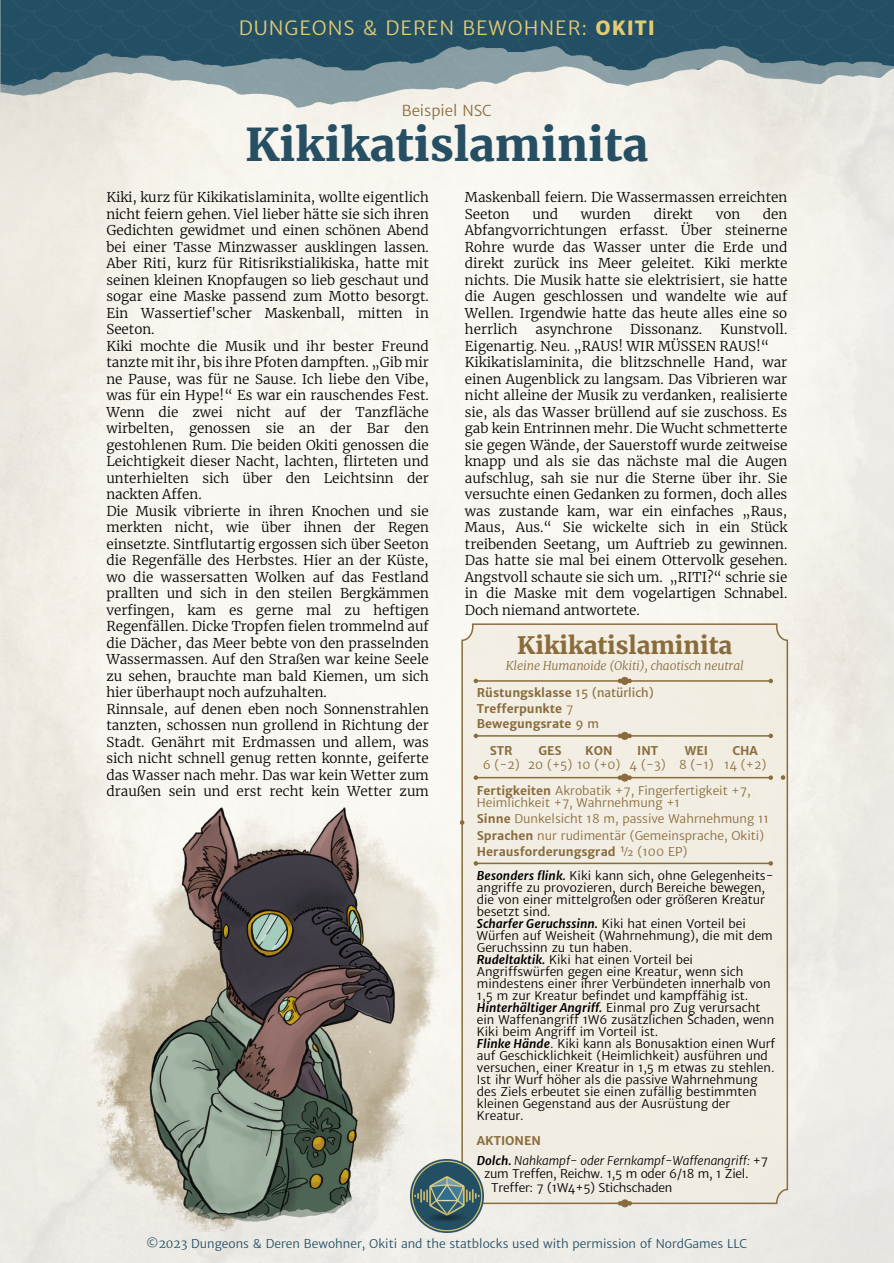
<style>
.page{position:relative;width:894px;height:1263px;background:#fff}
.page>*{position:absolute;margin:0;border:0;box-sizing:border-box;transform-origin:0 0}
.t1{font:900 45px "Merriweather";color:#264f63}
.t2{font:900 24px "Merriweather";color:#8a6c3c}
.t3{font:19.5px "Merriweather Sans";letter-spacing:.05em;color:#e4cb73}
.t4{font:15px "Merriweather Sans";color:#8c6c3b}
.t5{font:300 13.5px/16.5px "Merriweather";color:#000}
.t6{font:12px/12px "Merriweather Sans";color:#000}
.t7{font:12px/16.5px "Merriweather Sans";color:#8a6c3c}
.t8{font:12px "Merriweather Sans";color:#234f64}
.t9{font:700 12px/15.1px "Merriweather Sans";color:#8a6c3c}
.t10{font:12px/13.5px "Merriweather Sans";letter-spacing:-.02em;color:#000}
.t11{font:italic 12px/19.5px "Merriweather Sans";color:#000}
.t12{font:italic 300 12px "Merriweather";letter-spacing:-.01em;color:#8a6c3c}
.s1{font-weight:800}
.s2{font-weight:400}
.s3{font-weight:700}
.s4{font-weight:700;font-style:italic}
.s5{font-weight:700;font-style:normal;color:#8a6c3c}
.s6{font-style:normal}
.s7{font-family:"Merriweather";font-weight:300}
</style>
<div class="page">
<img style="left:0;top:0;width:893px;height:1263px">
<img style="left:82px;top:809px;width:366px;height:427px">
<div style="left:460px;top:623px;width:328px;height:582px;background:#f2ede2"></div>
<svg style="left:780px;top:775px;width:5px;height:5px"></svg>
<svg style="left:459px;top:820px;width:5px;height:5px"></svg>
<svg style="left:620px;top:1199px;width:8px;height:8px"></svg>
<svg style="left:617px;top:1201px;width:14px;height:5px"></svg>
<svg style="left:473px;top:679px;width:5px;height:4px"></svg>
<svg style="left:768px;top:679px;width:4px;height:4px"></svg>
<hr style="left:477px;top:680px;width:292px;height:2px;background:#8a6c3c">
<svg style="left:473px;top:861px;width:5px;height:5px"></svg>
<svg style="left:768px;top:861px;width:4px;height:5px"></svg>
<hr style="left:477px;top:863px;width:292px;height:1px;background:#8a6c3c">
<svg style="left:620px;top:677px;width:8px;height:8px"></svg>
<svg style="left:617px;top:679px;width:14px;height:4px"></svg>
<svg style="left:473px;top:775px;width:5px;height:5px"></svg>
<svg style="left:768px;top:775px;width:4px;height:5px"></svg>
<hr style="left:477px;top:777px;width:292px;height:1px;background:#8a6c3c">
<svg style="left:620px;top:774px;width:8px;height:8px"></svg>
<svg style="left:617px;top:775px;width:14px;height:5px"></svg>
<svg style="left:473px;top:734px;width:5px;height:4px"></svg>
<svg style="left:768px;top:734px;width:4px;height:4px"></svg>
<hr style="left:477px;top:735px;width:292px;height:2px;background:#8a6c3c">
<svg style="left:620px;top:732px;width:8px;height:8px"></svg>
<svg style="left:617px;top:734px;width:14px;height:4px"></svg>
<img style="left:57px;top:806px;width:389px;height:420px">
<img style="left:410px;top:1160px;width:73px;height:72px">
<h3 class="t3" style="left:239px;top:16px;width:417px">DUNGEONS &amp; DEREN BEWOHNER: <span class="s1">OKITI</span></h3>
<p class="t4" style="left:401px;top:102px;width:92px">Beispiel NSC</p>
<h1 class="t1" style="left:245px;top:117px;width:404px">Kikikatislaminita</h1>
<p class="t5" style="left:106px;top:189px;width:324px">Kiki, kurz für Kikikatislaminita, wollte eigentlich nicht feiern gehen. Viel lieber hätte sie sich ihren Gedichten gewidmet und einen schönen Abend bei einer Tasse Minzwasser ausklingen lassen.<br>Aber Riti, kurz für Ritisrikstialikiska, hatte mit seinen kleinen Knopfaugen so lieb geschaut und sogar eine Maske passend zum Motto besorgt.<br>Ein Wassertief'scher Maskenball, mitten in Seeton.<br>Kiki mochte die Musik und ihr bester Freund tanzte mit ihr, bis ihre Pfoten dampften. „Gib mir ne Pause, was für ne Sause. Ich liebe den Vibe, was für ein Hype!“ Es war ein rauschendes Fest.<br>Wenn die zwei nicht auf der Tanzfläche wirbelten, genossen sie an der Bar den gestohlenen Rum. Die beiden Okiti genossen die Leichtigkeit dieser Nacht, lachten, flirteten und unterhielten sich über den Leichtsinn der nackten Affen.<br>Die Musik vibrierte in ihren Knochen und sie merkten nicht, wie über ihnen der Regen einsetzte. Sintflutartig ergossen sich über Seeton die Regenfälle des Herbstes. Hier an der Küste, wo die wassersatten Wolken auf das Festland prallten und sich in den steilen Bergkämmen verfingen, kam es gerne mal zu heftigen Regenfällen. Dicke Tropfen fielen trommelnd auf die Dächer, das Meer bebte von den prasselnden Wassermassen. Auf den Straßen war keine Seele zu sehen, brauchte man bald Kiemen, um sich hier überhaupt noch aufzuhalten.<br>Rinnsale, auf denen eben noch Sonnenstrahlen tanzten, schossen nun grollend in Richtung der Stadt. Genährt mit Erdmassen und allem, was sich nicht schnell genug retten konnte, geiferte das Wasser nach mehr. Das war kein Wetter zum draußen sein und erst recht kein Wetter zum</p>
<p class="t5" style="left:464px;top:189px;width:324px">Maskenball feiern. Die Wassermassen erreichten<br>Seeton</p>
<p class="t5" style="left:464px;top:206px;width:324px;text-align:justify;text-indent:298px">den Abfangvorrichtungen erfasst. Über steinerne Rohre wurde das Wasser unter die Erde und direkt zurück ins Meer geleitet. Kiki merkte nichts. Die Musik hatte sie elektrisiert, sie hatte die Augen geschlossen und wandelte wie auf Wellen. Irgendwie hatte das heute alles eine so herrlich</p>
<p class="t5" style="left:532px;top:206px;width:27px">und</p>
<p class="t5" style="left:580px;top:206px;width:52px">wurden</p>
<p class="t5" style="left:653px;top:206px;width:41px">direkt</p>
<p class="t5" style="left:715px;top:206px;width:26px">von</p>
<p class="t5" style="left:464px;top:321px;width:324px;text-indent:255px">Kunstvoll.<br>Eigenartig. Neu. „RAUS! WIR MÜSSEN RAUS!“ Kikikatislaminita, die blitzschnelle Hand, war einen Augenblick zu langsam. Das Vibrieren war nicht alleine der Musik zu verdanken, realisierte sie, als das Wasser brüllend auf sie zuschoss. Es gab kein Entrinnen mehr. Die Wucht schmetterte sie gegen Wände, der Sauerstoff wurde zeitweise knapp und als sie das nächste mal die Augen aufschlug, sah sie nur die Sterne über ihr. Sie versuchte einen Gedanken zu formen, doch alles was zustande kam, war ein einfaches „Raus, Maus, Aus.“ Sie wickelte sich in ein Stück treibenden Seetang, um Auftrieb zu gewinnen.<br>Das hatte sie mal bei einem Ottervolk gesehen.<br>Angstvoll schaute sie sich um. „RITI?“ schrie sie in die Maske mit dem vogelartigen Schnabel.<br>Doch niemand antwortete.</p>
<h2 class="t2" style="left:517px;top:631px;width:216px">Kikikatislaminita</h2>
<p class="t12" style="left:505px;top:658px;width:239px">Kleine Humanoide (Okiti), chaotisch neutral</p>
<p class="t5" style="left:535px;top:321px;width:78px">asynchrone</p>
<p class="t5" style="left:630px;top:321px;width:73px">Dissonanz.</p>
<p class="t9" style="left:476px;top:685px;width:178px">Rüstungsklasse <span class="s2">15 (natürlich)<br></span>Trefferpunkte <span class="s2">7<br></span>Bewegungsrate <span class="s2">9 m</span></p>
<p class="t9" style="left:489px;top:743px;width:24px">STR</p>
<p class="t9" style="left:538px;top:743px;width:25px">GES</p>
<p class="t9" style="left:585px;top:743px;width:29px">KON</p>
<p class="t9" style="left:637px;top:743px;width:23px">INT</p>
<p class="t9" style="left:684px;top:743px;width:25px">WEI</p>
<p class="t9" style="left:732px;top:743px;width:27px">CHA</p>
<p class="t7" style="left:482px;top:757px;width:285px">6 (-2) 20 (+5) 10 (+0) 4 (-3) 8 (-1) 14 (+2)</p>
<p class="t7" style="left:476px;top:784px;width:275px;line-height:12px"><span class="s3">Fertigkeiten</span> Akrobatik +7, Fingerfertigkeit +7,<br>Heimlichkeit +7, Wahrnehmung +1</p>
<p class="t7" style="left:476px;top:811px;width:293px"><span class="s3">Sinne</span> Dunkelsicht 18 m, passive Wahrnehmung 11<br><span class="s3">Sprachen</span> nur rudimentär (Gemeinsprache, Okiti)<br><span class="s3">Herausforderungsgrad</span> ½ (100 EP)</p>
<p class="t6" style="left:476px;top:869px;width:300px"><span class="s4">Besonders flink.</span> Kiki kann sich, ohne Gelegenheits&shy;angriffe zu provozieren, durch Bereiche bewegen, die von einer mittelgroßen oder größeren Kreatur besetzt sind.<br><span class="s4">Scharfer Geruchssinn.</span> Kiki hat einen Vorteil bei Würfen auf Weisheit (Wahrnehmung), die mit dem Geruchssinn zu tun haben.<br><span class="s4">Rudeltaktik.</span> Kiki hat einen Vorteil bei Angriffswürfen gegen eine Kreatur, wenn sich mindestens einer ihrer Verbündeten innerhalb von 1,5 m zur Kreatur befindet und kampffähig ist.<br><span class="s4">Hinterhältiger Angriff.</span> Einmal pro Zug verursacht ein Waffenangriff 1W6 zusätzlichen Schaden, wenn Kiki beim Angriff im Vorteil ist.<br><span class="s4">Flinke Hände</span>. Kiki kann als Bonusaktion einen Wurf auf Geschicklichkeit (Heimlichkeit) ausführen und versuchen, einer Kreatur in 1,5 m etwas zu stehlen.<br>Ist ihr Wurf höher als die passive Wahrnehmung des Ziels erbeutet sie einen zufällig bestimmten kleinen Gegenstand aus der Ausrüstung der Kreatur.</p>
<p class="t11" style="left:476px;top:1131px;width:292px"><span class="s5">AKTIONEN<br></span><span class="s3">Dolch.</span> Nahkampf- oder Fernkampf-Waffenangriff: <span class="s6">+7</span></p>
<p class="t10" style="left:491px;top:1167px;width:259px;text-indent:-7px">zum Treffen, Reichw. 1,5 m oder 6/18 m, 1 Ziel.<br>Treffer: 7 (1W4+5) Stichschaden</p>
<p class="t8" style="left:146px;top:1236px;width:602px">©<span class="s7">2023</span> Dungeons &amp; Deren Bewohner, Okiti and the statblocks used with permission of NordGames LLC</p>
</div>
